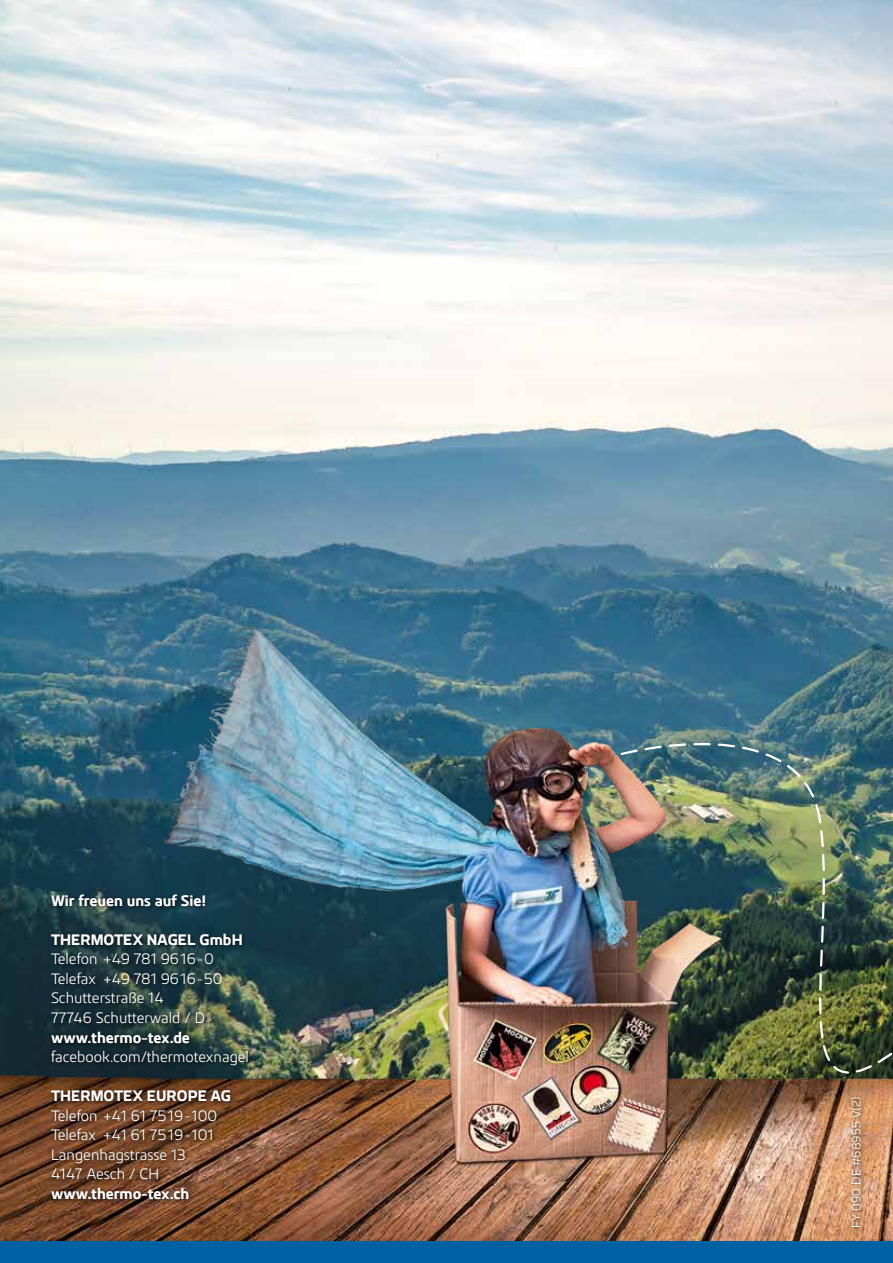
<style>
.page{position:relative;width:893px;height:1263px;background:#fff}
.page>*{position:absolute;margin:0;border:0;box-sizing:border-box;transform-origin:0 0}
.t1{font:15px/19.5px "Kuro";color:#fff}
.t2{font:700 15px "Kuro";color:#fff}
.t3{font:12px "Kuro";color:#fff}
</style>
<div class="page">
<img style="left:0;top:0;width:893px;height:1242px">
<img style="left:0;top:34px;width:893px;height:1207px">
<div style="left:0;top:1242px;width:893px;height:21px;background:#0061a2"></div>
<div style="left:48px;top:891px;width:206px;height:314px;background:#000;opacity:.84"></div>
<div style="left:848px;top:1094px;width:19px;height:139px;background:#000;opacity:.84"></div>
<img style="left:619px;top:706px;width:274px;height:434px">
<p class="t2" style="left:51px;top:891px;width:157px">Wir freuen uns auf Sie!</p>
<p class="t2" style="left:51px;top:930px;width:193px">THERMOTEX NAGEL GmbH</p>
<p class="t1" style="left:51px;top:949px;width:173px">Telefon +49 781 96 16 - 0<br>Telefax +49 781 96 16 - 50<br>Schutterstraße 14<br>77746 Schutterwald / D</p>
<p class="t2" style="left:51px;top:1028px;width:140px">www.thermo-tex.de</p>
<p class="t1" style="left:51px;top:1047px;width:199px">facebook.com/thermotexnagel</p>
<p class="t2" style="left:51px;top:1086px;width:182px">THERMOTEX EUROPE AG</p>
<p class="t1" style="left:51px;top:1105px;width:168px">Telefon +41 61 75 19 - 100<br>Telefax +41 61 75 19 - 101<br>Langenhagstrasse 13<br>4147 Aesch / CH</p>
<p class="t2" style="left:51px;top:1184px;width:140px">www.thermo-tex.ch</p>
<p class="t3" style="left:849px;top:1228px;width:133px;rotate:-90deg">FY 090 DE #68955 V(2)</p>
</div>
